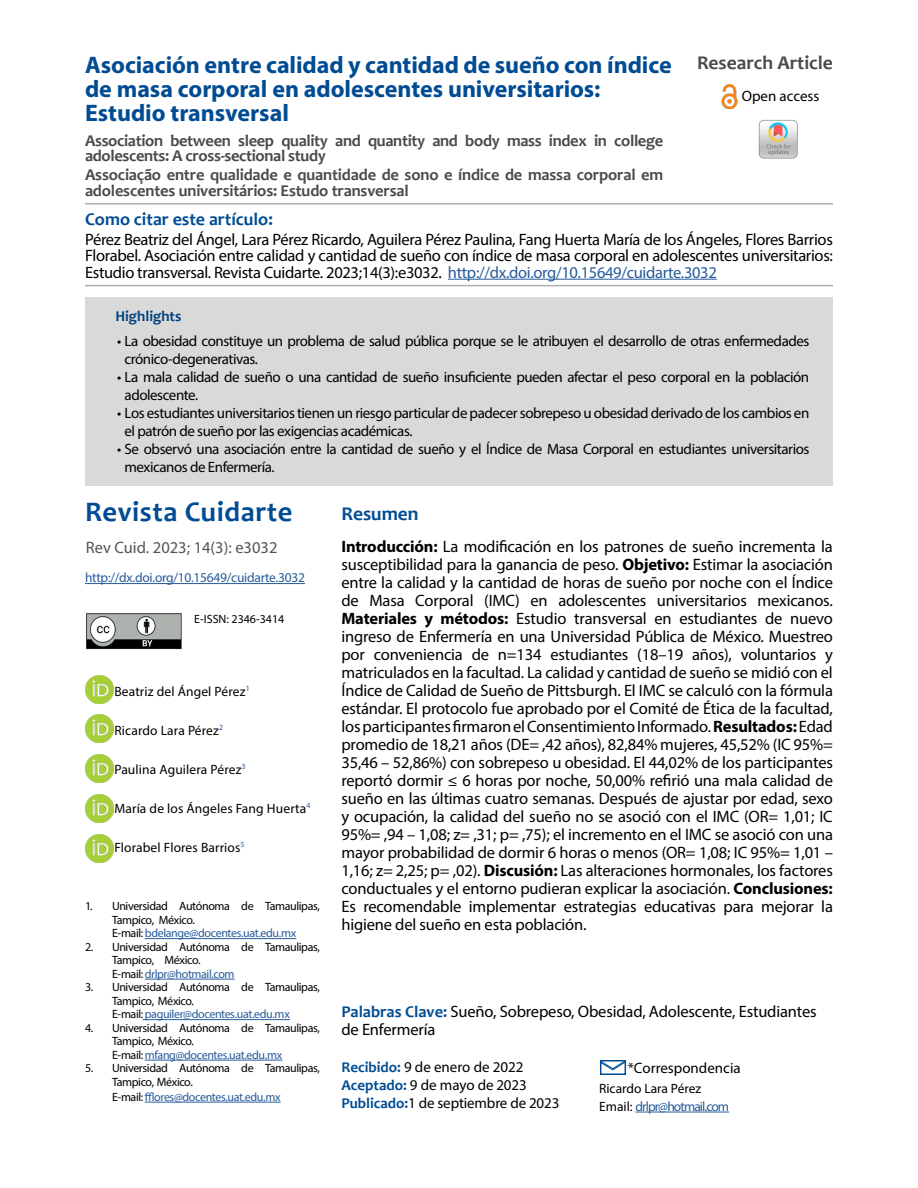
<style>
.page{position:relative;width:918px;height:1188px;background:#fff}
.page>*{position:absolute;margin:0;border:0;box-sizing:border-box;transform-origin:0 0}
.t1{font:700 28.5px "Candara";letter-spacing:.02em;color:#004c93}
.t2{font:700 24px/24px "Myriad Pro";letter-spacing:-.005em;color:#004c93}
.t3{font:700 19.5px "Candara";color:#4a4a49}
.t4{font:700 19.5px "Candara";color:#004c93}
.t5{font:700 18px "Candara";color:#004c93}
.t6{font:16.5px/18px "Myriad Pro";letter-spacing:-.01em;color:#000;text-align:justify}
.t7{font:700 16.5px/15px "Candara";letter-spacing:-.01em;color:#4a4a49}
.t8{font:16.5px "Myriad Pro";color:#555454}
.t9{font:15px/18px "Myriad Pro";letter-spacing:-.03em;color:#000}
.t10{font:15px/18px "Myriad Pro";letter-spacing:-.01em;color:#000}
.t11{font:15px "Myriad Pro";color:#000}
.t12{font:700 15px "Candara";color:#004c93}
.t13{font:13.5px "Myriad Pro";letter-spacing:.01em;color:#000}
.t14{font:13.5px "Myriad Pro";letter-spacing:-.02em;color:#275b9b}
.t15{font:13.5px/18px "Myriad Pro";letter-spacing:-.01em;color:#000}
.t16{font:12px/13.5px "Myriad Pro";letter-spacing:-.035em;color:#000}
.t17{font:12px "Myriad Pro";letter-spacing:-.035em;color:#275b9b}
.t18{font:12px "Myriad Pro";color:#000}
.s1{color:#275b9b}
.s2{color:#000}
.s3{font-weight:700}
.s4{font-family:"Candara";font-weight:700;color:#004c93}
</style>
<div class="page">
<hr style="left:85px;top:285px;width:748px;height:1px;background:#999898">
<hr style="left:85px;top:203px;width:748px;height:2px;background:#999898">
<hr style="left:448px;top:279px;width:269px;height:1px;background:#275b9b">
<hr style="left:85px;top:583px;width:220px;height:1px;background:#275b9b">
<hr style="left:145px;top:938px;width:151px;height:1px;background:#275b9b">
<hr style="left:145px;top:979px;width:90px;height:1px;background:#275b9b">
<hr style="left:143px;top:1019px;width:147px;height:1px;background:#275b9b">
<hr style="left:145px;top:1060px;width:137px;height:1px;background:#275b9b">
<hr style="left:145px;top:1102px;width:136px;height:1px;background:#275b9b">
<div style="left:85px;top:297px;width:748px;height:189px;background:#d9d9d9"></div>
<hr style="left:636px;top:1112px;width:93px;height:1px;background:#275b9b">
<div style="left:600px;top:1060px;width:26px;height:15px;border:2px solid #004c93"></div>
<svg style="left:599px;top:1061px;width:27px;height:9px"></svg>
<img style="left:721px;top:84px;width:17px;height:25px">
<img style="left:758px;top:119px;width:40px;height:40px">
<img style="left:86px;top:613px;width:96px;height:36px">
<img style="left:86px;top:675px;width:28px;height:28px">
<img style="left:86px;top:755px;width:28px;height:28px">
<img style="left:86px;top:715px;width:28px;height:28px">
<img style="left:86px;top:794px;width:28px;height:28px">
<img style="left:86px;top:834px;width:28px;height:28px">
<h2 class="t2" style="left:85px;top:52px;width:588px">Asociación entre calidad y cantidad de sueño con índice de masa corporal en adolescentes universitarios:<br>Estudio transversal</h2>
<p class="t7" style="left:85px;top:133px;width:580px">Association between sleep quality and quantity and body mass index in college adolescents: A cross-sectional study</p>
<p class="t7" style="left:85px;top:166px;width:580px;line-height:16.5px">Associação entre qualidade e quantidade de sono e índice de massa corporal em adolescentes universitários: Estudo transversal</p>
<p class="t3" style="left:697px;top:51px;width:137px">Research Article</p>
<p class="t11" style="left:742px;top:86px;width:79px">Open access</p>
<p class="t5" style="left:85px;top:208px;width:189px">Como citar este artículo:</p>
<p class="t6" style="left:85px;top:231px;width:749px;line-height:16.5px">Pérez Beatriz del Ángel, Lara Pérez Ricardo, Aguilera Pérez Paulina, Fang Huerta María de los Ángeles, Flores Barrios Florabel. Asociación entre calidad y cantidad de sueño con índice de masa corporal en adolescentes universitarios:<br>Estudio transversal. Revista Cuidarte. 2023;14(3):e3032. <span class="s1">http://dx.doi.org/10.15649/cuidarte.3032</span></p>
<p class="t12" style="left:115px;top:307px;width:67px">Highlights</p>
<p class="t9" style="left:125px;top:332px;width:686px;text-indent:-8px">• La obesidad constituye un problema de salud pública porque se le atribuyen el desarrollo de otras enfermedades crónico-degenerativas.</p>
<p class="t9" style="left:125px;top:368px;width:686px;text-indent:-8px">• La mala calidad de sueño o una cantidad de sueño insuficiente pueden afectar el peso corporal en la población adolescente.</p>
<p class="t9" style="left:125px;top:404px;width:686px;text-indent:-8px">• Los estudiantes universitarios tienen un riesgo particular de padecer sobrepeso u obesidad derivado de los cambios en el patrón de sueño por las exigencias académicas.</p>
<p class="t9" style="left:125px;top:440px;width:686px;text-indent:-8px">• Se observó una asociación entre la cantidad de sueño y el Índice de Masa Corporal en estudiantes universitarios mexicanos de Enfermería.</p>
<h1 class="t1" style="left:85px;top:494px;width:209px">Revista Cuidarte</h1>
<p class="t8" style="left:86px;top:538px;width:193px">Rev Cuid. 2023; 14(3): e3032</p>
<p class="t14" style="left:85px;top:569px;width:222px">http://dx.doi.org/10.15649/cuidarte.3032</p>
<p class="t18" style="left:194px;top:611px;width:92px">E-ISSN: 2346-3414</p>
<p class="t13" style="left:114px;top:683px;width:137px">Beatriz del Ángel Pérez<sup>1</sup></p>
<p class="t13" style="left:114px;top:722px;width:110px">Ricardo Lara Pérez<sup>2</sup></p>
<p class="t13" style="left:114px;top:761px;width:133px">Paulina Aguilera Pérez<sup>3</sup></p>
<p class="t13" style="left:114px;top:800px;width:198px">María de los Ángeles Fang Huerta<sup>4</sup></p>
<p class="t13" style="left:114px;top:839px;width:132px">Florabel Flores Barrios<sup>5</sup></p>
<p class="t16" style="left:85px;top:899px;width:236px">1. Universidad Autónoma de Tamaulipas,</p>
<p class="t17" style="left:112px;top:926px;width:186px"><span class="s2">E-mail:</span> bdelange@docentes.uat.edu.mx</p>
<p class="t16" style="left:112px;top:940px;width:209px;text-indent:-27px">2. Universidad Autónoma de Tamaulipas,<br>Tampico, México.<br>E-mail: <span class="s1">drlpr@hotmail.com</span></p>
<p class="t16" style="left:85px;top:980px;width:236px">3. Universidad Autónoma de Tamaulipas,</p>
<p class="t17" style="left:112px;top:1007px;width:179px"><span class="s2">E-mail:</span> paguiler@docentes.uat.edu.mx</p>
<p class="t16" style="left:85px;top:1021px;width:236px">4. Universidad Autónoma de Tamaulipas,</p>
<p class="t17" style="left:112px;top:1047px;width:172px"><span class="s2">E-mail:</span> mfang@docentes.uat.edu.mx</p>
<p class="t16" style="left:85px;top:1061px;width:236px">5. Universidad Autónoma de Tamaulipas,</p>
<p class="t17" style="left:112px;top:1089px;width:170px"><span class="s2">E-mail:</span> fflores@docentes.uat.edu.mx</p>
<p class="t4" style="left:341px;top:502px;width:79px">Resumen</p>
<p class="t6" style="left:341px;top:537px;width:493px"><span class="s3">Introducción:</span> La modificación en los patrones de sueño incrementa la susceptibilidad para la ganancia de peso. <span class="s3">Objetivo:</span> Estimar la asociación entre la calidad y la cantidad de horas de sueño por noche con el Índice de Masa Corporal (IMC) en adolescentes universitarios mexicanos.<br><span class="s3">Materiales y métodos:</span> Estudio transversal en estudiantes de nuevo ingreso de Enfermería en una Universidad Pública de México. Muestreo por conveniencia de n=134 estudiantes (18–19 años), voluntarios y matriculados en la facultad. La calidad y cantidad de sueño se midió con el Índice de Calidad de Sueño de Pittsburgh. El IMC se calculó con la fórmula estándar. El protocolo fue aprobado por el Comité de Ética de la facultad, los participantes firmaron el Consentimiento Informado. <span class="s3">Resultados:</span> Edad promedio de 18,21 años (DE= ,42 años), 82,84% mujeres, 45,52% (IC 95%= 35,46 – 52,86%) con sobrepeso u obesidad. El 44,02% de los participantes reportó dormir ≤ 6 horas por noche, 50,00% refirió una mala calidad de sueño en las últimas cuatro semanas. Después de ajustar por edad, sexo y ocupación, la calidad del sueño no se asoció con el IMC (OR= 1,01; IC 95%= ,94 – 1,08; z= ,31; p= ,75); el incremento en el IMC se asoció con una mayor probabilidad de dormir 6 horas o menos (OR= 1,08; IC 95%= 1,01 – 1,16; z= 2,25; p= ,02). <span class="s3">Discusión:</span> Las alteraciones hormonales, los factores conductuales y el entorno pudieran explicar la asociación. <span class="s3">Conclusiones:<br></span>Es recomendable implementar estrategias educativas para mejorar la higiene del sueño en esta población.</p>
<p class="t6" style="left:341px;top:1002px;width:477px"><span class="s4">Palabras Clave:</span> Sueño, Sobrepeso, Obesidad, Adolescente, Estudiantes de Enfermería</p>
<p class="t10" style="left:341px;top:1058px;width:219px"><span class="s4">Recibido:</span> 9 de enero de 2022<br><span class="s4">Aceptado:</span> 9 de mayo de 2023<br><span class="s4">Publicado:</span>1 de septiembre de 2023</p>
<p class="t11" style="left:628px;top:1059px;width:115px">*Correspondencia</p>
<p class="t15" style="left:599px;top:1079px;width:132px">Ricardo Lara Pérez<br>Email: <span class="s1">drlpr@hotmail.com</span></p>
</div>
